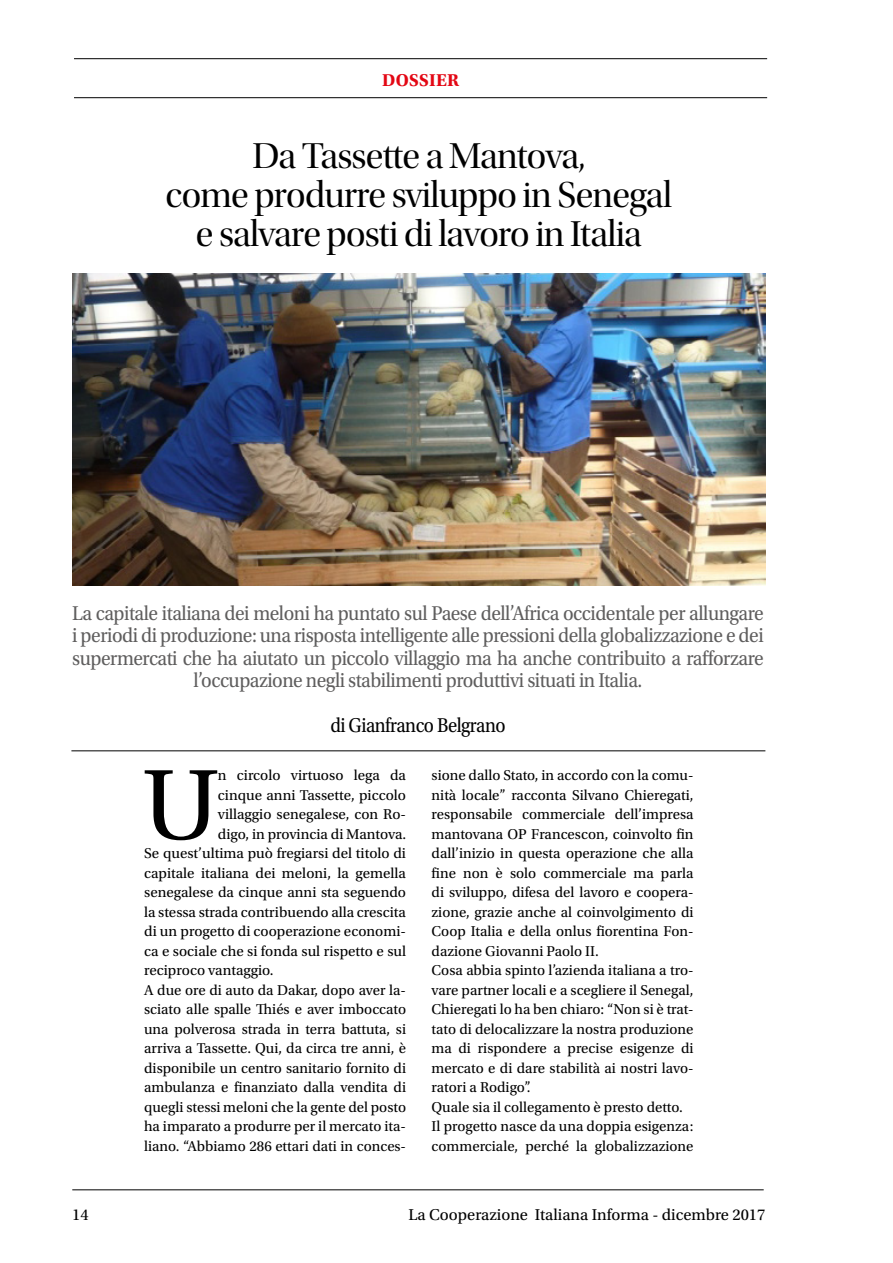
<style>
.page{position:relative;width:893px;height:1263px;background:#fff}
.page>*{position:absolute;margin:0;border:0;box-sizing:border-box;transform-origin:0 0}
.t1{font:104.55px "Utopia Std";color:#000}
.t2{font:37.5px/39px "Utopia Std Disp";letter-spacing:-.02em;color:#000;text-align:center}
.t3{font:21px/22.5px "Utopia Std";letter-spacing:-.03em;color:#5f5e5e;text-align:center;scale:.93 1}
.t4{font:21px "Utopia Std";color:#000;scale:.89 1}
.t5{font:700 18px "Utopia Std";letter-spacing:.015em;color:#e30613}
.t6{font:16.5px "Utopia Std";color:#000}
.t7{font:15px/19.5px "Utopia Std";color:#000}
</style>
<div class="page">
<hr style="left:72px;top:1189px;width:692px;height:1px;background:#000">
<hr style="left:74px;top:97px;width:693px;height:1px;background:#000">
<hr style="left:74px;top:58px;width:693px;height:1px;background:#000">
<img style="left:72px;top:273px;width:693px;height:312px">
<hr style="left:71px;top:750px;width:694px;height:1px;background:#000">
<p class="t5" style="left:382px;top:70px;width:78px">DOSSIER</p>
<h2 class="t2" style="left:166px;top:137px;width:508px">Da Tassette a Mantova,<br>come produrre sviluppo in Senegal e salvare posti di lavoro in Italia</h2>
<p class="t3" style="left:72px;top:602px;width:745px">La capitale italiana dei meloni ha puntato sul Paese dell’Africa occidentale per allungare i periodi di produzione: una risposta intelligente alle pressioni della globalizzazione e dei supermercati che ha aiutato un piccolo villaggio ma ha anche contribuito a rafforzare l’occupazione negli stabilimenti produttivi situati in Italia.</p>
<h3 class="t4" style="left:330px;top:714px;width:198px">di Gianfranco Belgrano</h3>
<h1 class="t1" style="left:144px;top:748px;width:75px">U</h1>
<p class="t7" style="left:218px;top:766px;width:190px">n circolo virtuoso lega da</p>
<p class="t7" style="left:218px;top:785px;width:190px">cinque anni Tassette, piccolo</p>
<p class="t7" style="left:218px;top:805px;width:190px">villaggio senegalese, con Ro-</p>
<p class="t7" style="left:218px;top:824px;width:190px">digo, in provincia di Mantova.</p>
<p class="t7" style="left:144px;top:844px;width:263px">Se quest’ultima può fregiarsi del titolo di</p>
<p class="t7" style="left:144px;top:863px;width:263px">capitale italiana dei meloni, la gemella</p>
<p class="t7" style="left:144px;top:883px;width:263px">senegalese da cinque anni sta seguendo</p>
<p class="t7" style="left:144px;top:902px;width:263px">la stessa strada contribuendo alla crescita</p>
<p class="t7" style="left:144px;top:922px;width:263px">di un progetto di cooperazione economi-</p>
<p class="t7" style="left:144px;top:941px;width:263px">ca e sociale che si fonda sul rispetto e sul</p>
<p class="t7" style="left:144px;top:961px;width:131px">reciproco vantaggio.</p>
<p class="t7" style="left:144px;top:980px;width:263px">A due ore di auto da Dakar, dopo aver la-</p>
<p class="t7" style="left:144px;top:1000px;width:263px">sciato alle spalle Thiés e aver imboccato</p>
<p class="t7" style="left:144px;top:1019px;width:263px">una polverosa strada in terra battuta, si</p>
<p class="t7" style="left:144px;top:1039px;width:263px">arriva a Tassette. Qui, da circa tre anni, è</p>
<p class="t7" style="left:144px;top:1058px;width:263px">disponibile un centro sanitario fornito di</p>
<p class="t7" style="left:144px;top:1078px;width:263px">ambulanza e finanziato dalla vendita di</p>
<p class="t7" style="left:144px;top:1097px;width:263px">quegli stessi meloni che la gente del posto</p>
<p class="t7" style="left:144px;top:1117px;width:263px">ha imparato a produrre per il mercato ita-</p>
<p class="t7" style="left:144px;top:1136px;width:263px">liano. “Abbiamo 286 ettari dati in conces-</p>
<p class="t7" style="left:432px;top:766px;width:263px">sione dallo Stato, in accordo con la comu&shy;nità locale” racconta Silvano Chieregati, responsabile commerciale dell’impresa mantovana OP Francescon, coinvolto fin dall’inizio in questa operazione che alla fine non è solo commerciale ma parla di sviluppo, difesa del lavoro e coopera&shy;zione, grazie anche al coinvolgimento di Coop Italia e della onlus fiorentina Fon&shy;dazione Giovanni Paolo II.<br>Cosa abbia spinto l’azienda italiana a tro&shy;vare partner locali e a scegliere il Senegal, Chieregati lo ha ben chiaro: “Non si è trat&shy;tato di delocalizzare la nostra produzione ma di rispondere a precise esigenze di mercato e di dare stabilità ai nostri lavo&shy;ratori a Rodigo”.<br>Quale sia il collegamento è presto detto.<br>Il progetto nasce da una doppia esigenza: commerciale, perché la globalizzazione</p>
<p class="t6" style="left:72px;top:1206px;width:18px">14</p>
<p class="t6" style="left:408px;top:1206px;width:358px">La Cooperazione Italiana Informa - dicembre 2017</p>
</div>
